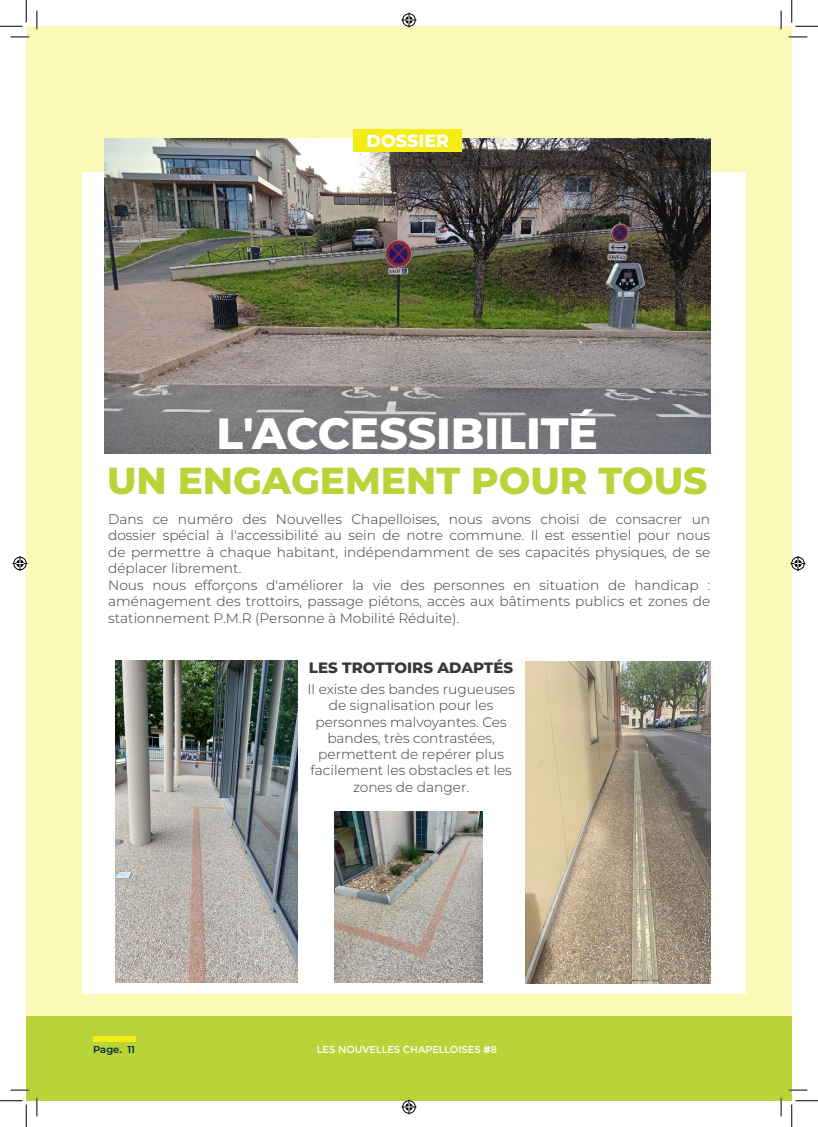
<style>
.page{position:relative;width:818px;height:1127px;background:#fff}
.page>*{position:absolute;margin:0;border:0;box-sizing:border-box;transform-origin:0 0}
.Headline_Small{font:800 43.75px "Montserrat";color:#fff}
.Headline_Small-2{font:800 37.5px "Montserrat";color:#b8d439}
.Headline_Small-3{font:800 17.5px "Montserrat";color:#fff}
.Headline_Small-4{font:800 15px "Montserrat";color:#383839}
.Headline_Small-5{font:300 13.75px/16.2px "Montserrat";color:#383839;text-align:justify}
.t1{font:10px "Montserrat";color:#fff}
.t2{font:600 10px "Montserrat";color:#06253e}
.s1{font-weight:800}
</style>
<div class="page">
<div style="left:26px;top:26px;width:766px;height:1009px;background:#fbf9b6"></div>
<div style="left:82px;top:172px;width:664px;height:821px;background:#fff"></div>
<img style="left:104px;top:138px;width:606px;height:315px">
<div style="left:353px;top:129px;width:108px;height:23px;background:#f4ec16"></div>
<img style="left:526px;top:661px;width:185px;height:322px">
<img style="left:116px;top:660px;width:181px;height:322px">
<img style="left:334px;top:811px;width:148px;height:171px">
<div style="left:26px;top:1016px;width:766px;height:84px;background:#b8d439"></div>
<div style="left:93px;top:1035px;width:42px;height:6px;background:#f4ec16"></div>
<svg style="left:11px;top:36px;width:18px;height:2px"></svg>
<svg style="left:788px;top:36px;width:19px;height:2px"></svg>
<svg style="left:11px;top:1089px;width:18px;height:1px"></svg>
<svg style="left:788px;top:1089px;width:19px;height:1px"></svg>
<svg style="left:36px;top:11px;width:2px;height:18px"></svg>
<svg style="left:36px;top:1097px;width:2px;height:18px"></svg>
<svg style="left:780px;top:11px;width:2px;height:18px"></svg>
<svg style="left:780px;top:1097px;width:2px;height:18px"></svg>
<svg style="left:0;top:0;width:27px;height:27px"></svg>
<svg style="left:0;top:1100px;width:27px;height:26px"></svg>
<svg style="left:791px;top:0;width:27px;height:27px"></svg>
<svg style="left:791px;top:1100px;width:27px;height:26px"></svg>
<svg style="left:401px;top:13px;width:15px;height:15px"></svg>
<svg style="left:401px;top:1099px;width:15px;height:15px"></svg>
<svg style="left:13px;top:556px;width:15px;height:15px"></svg>
<svg style="left:790px;top:556px;width:15px;height:15px"></svg>
<p class="Headline_Small-3" style="left:367px;top:128px;width:84px">DOSSIER</p>
<p class="Headline_Small" style="left:217px;top:401px;width:383px">L'ACCESSIBILITÉ</p>
<p class="Headline_Small-2" style="left:107px;top:453px;width:602px">UN ENGAGEMENT POUR TOUS</p>
<p class="Headline_Small-5" style="left:108px;top:510px;width:604px">Dans ce numéro des Nouvelles Chapelloises, nous avons choisi de consacrer un dossier spécial à l'accessibilité au sein de notre commune. Il est essentiel pour nous de permettre à chaque habitant, indépendamment de ses capacités physiques, de se déplacer librement.</p>
<p class="Headline_Small-5" style="left:108px;top:576px;width:603px">Nous nous efforçons d'améliorer la vie des personnes en situation de handicap : aménagement des trottoirs, passage piétons, accès aux bâtiments publics et zones de stationnement P.M.R (Personne à Mobilité Réduite).</p>
<p class="Headline_Small-4" style="left:309px;top:656px;width:206px">LES TROTTOIRS ADAPTÉS</p>
<p class="Headline_Small-5" style="left:307px;top:680px;width:209px;text-align:center">Il existe des bandes rugueuses de signalisation pour les personnes malvoyantes. Ces bandes, très contrastées, permettent de repérer plus facilement les obstacles et les zones de danger.</p>
<p class="t2" style="left:93px;top:1042px;width:43px">Page. 11</p>
<p class="t1" style="left:317px;top:1043px;width:182px">LES NOUVELLES CHAPELLOISES <span class="s1">#</span>8</p>
</div>
